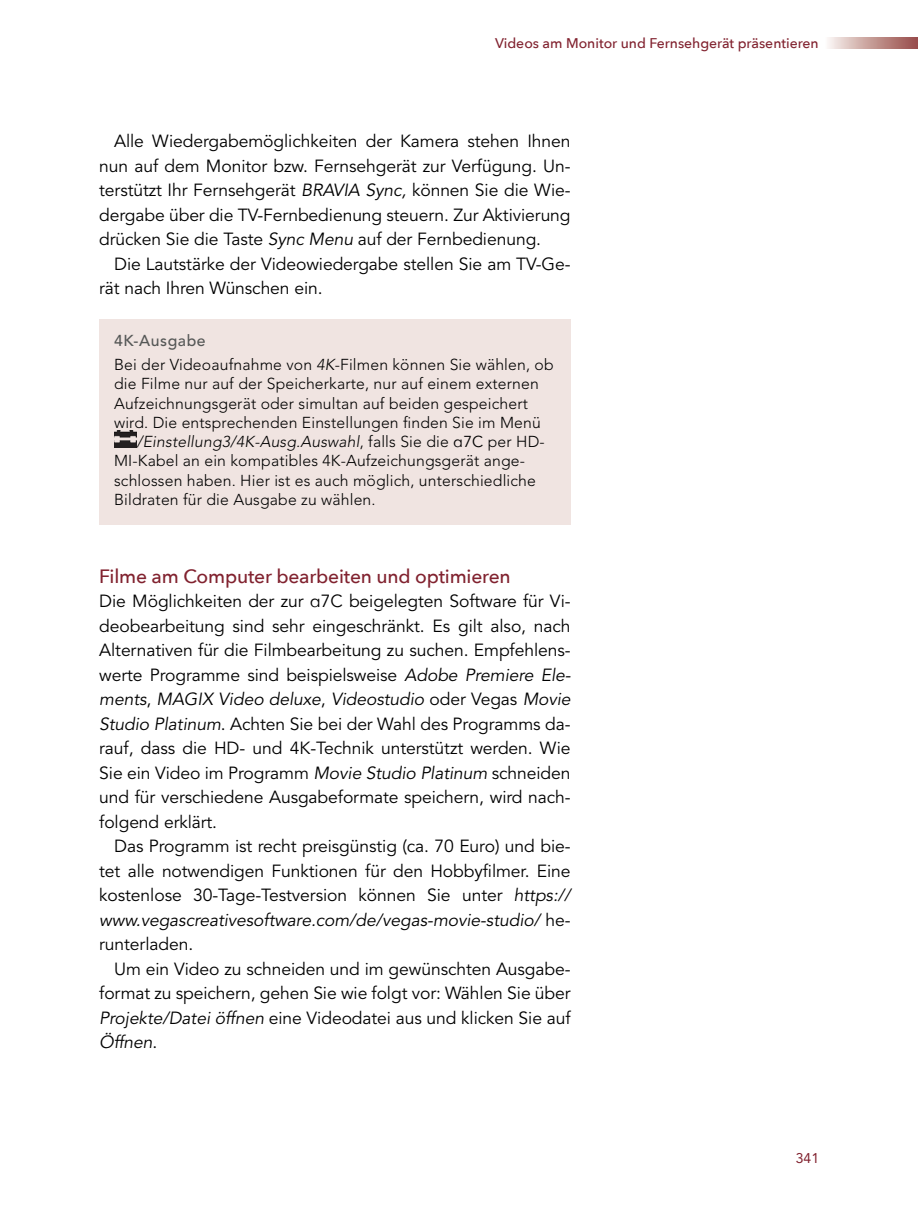
<style>
.page{position:relative;width:918px;height:1216px;background:#fff}
.page>*{position:absolute;margin:0;border:0;box-sizing:border-box;transform-origin:0 0}
.Überschrift_Ebene_2{font:500 19.25px "Avenir Next";letter-spacing:-.01em;color:#81222f}
.Fließtext_mit_Einzug{font:17.5px/24.5px "Avenir LT Pro";letter-spacing:-.005em;color:#000;text-align:justify}
.Fließtext_ohne_Einzu{font:17.5px/24.5px "Avenir LT Pro";letter-spacing:-.005em;color:#000;text-align:justify}
.Tipp_Text_letzter{font:300 15.75px "Avenir LT Pro";letter-spacing:.01em;color:#000}
.Tipp_Text_letzter-2{font:italic 300 15.75px "Avenir LT Pro";letter-spacing:.01em;color:#000}
.Tipp_Überschrift{font:500 15.75px "Avenir LT Pro";letter-spacing:.035em;color:#555756}
.t1{font:500 14px "Avenir Next";color:#81222f}
.t2{font:14px "Avenir LT Pro";color:#81222f}
.s1{font-style:italic}
.s2{font-style:normal}
.s3{font-family:"Avenir Next";font-weight:400;font-style:normal}
.s4{font-weight:400;font-style:normal}
.s5{font-family:"Avenir Next"}
</style>
<div class="page">
<svg style="left:828px;top:37px;width:90px;height:11px"></svg>
<div style="left:99px;top:319px;width:471px;height:31px;background:#f0e4e1"></div>
<div style="left:99px;top:341px;width:471px;height:183px;background:#f0e4e1"></div>
<img style="left:114px;top:430px;width:23px;height:17px">
<p class="t1" style="left:495px;top:31px;width:325px">Videos am Monitor und Fernsehgerät präsentieren</p>
<p class="Fließtext_mit_Einzug" style="left:99px;top:129px;width:473px;text-indent:15px">Alle Wiedergabemöglichkeiten der Kamera stehen Ihnen nun auf dem Monitor bzw. Fernsehgerät zur Verfügung. Un&shy;terstützt Ihr Fernsehgerät <span class="s1">BRAVIA Sync,</span> können Sie die Wie&shy;dergabe über die TV-Fernbedienung steuern. Zur Aktivierung drücken Sie die Taste <span class="s1">Sync Menu</span> auf der Fernbedienung.</p>
<p class="Fließtext_mit_Einzug" style="left:99px;top:252px;width:473px;text-indent:15px">Die Lautstärke der Videowiedergabe stellen Sie am TV-Ge&shy;rät nach Ihren Wünschen ein.</p>
<p class="Tipp_Überschrift" style="left:114px;top:331px;width:93px">4K-Ausgabe</p>
<p class="Tipp_Text_letzter" style="left:114px;top:355px;width:441px">Bei der Videoaufnahme von <span class="s1">4K</span>-Filmen können Sie wählen, ob</p>
<p class="Tipp_Text_letzter" style="left:114px;top:374px;width:426px">die Filme nur auf der Speicherkarte, nur auf einem externen</p>
<p class="Tipp_Text_letzter" style="left:114px;top:394px;width:415px">Aufzeichnungsgerät oder simultan auf beiden gespeichert</p>
<p class="Tipp_Text_letzter" style="left:114px;top:413px;width:428px">wird. Die entsprechenden Einstellungen finden Sie im Menü</p>
<p class="Tipp_Text_letzter-2" style="left:137px;top:432px;width:409px">/Einstellung3/4K-Ausg.Auswahl<span class="s2">, falls Sie die</span> <span class="s3">α</span><span class="s4">7C</span> <span class="s2">per HD-</span></p>
<p class="Tipp_Text_letzter" style="left:114px;top:451px;width:412px">MI-Kabel an ein kompatibles 4K-Aufzeichungsgerät ange-</p>
<p class="Tipp_Text_letzter" style="left:114px;top:471px;width:423px">schlossen haben. Hier ist es auch möglich, unterschiedliche</p>
<p class="Tipp_Text_letzter" style="left:114px;top:490px;width:263px">Bildraten für die Ausgabe zu wählen.</p>
<p class="Überschrift_Ebene_2" style="left:99px;top:559px;width:413px">Filme am Computer bearbeiten und optimieren</p>
<p class="Fließtext_ohne_Einzu" style="left:99px;top:589px;width:473px">Die Möglichkeiten der zur <span class="s5">α</span>7C beigelegten Software für Vi&shy;deobearbeitung sind sehr eingeschränkt. Es gilt also, nach Alternativen für die Filmbearbeitung zu suchen. Empfehlens&shy;werte Programme sind beispielsweise <span class="s1">Adobe Premiere Ele&shy;ments</span>, <span class="s1">MAGIX Video deluxe</span>, <span class="s1">Videostudio</span> oder Vegas <span class="s1">Movie Studio Platinum</span>. Achten Sie bei der Wahl des Programms da&shy;rauf, dass die HD- und 4K-Technik unterstützt werden. Wie Sie ein Video im Programm <span class="s1">Movie Studio Platinum</span> schneiden und für verschiedene Ausgabeformate speichern, wird nach&shy;folgend erklärt.</p>
<p class="Fließtext_mit_Einzug" style="left:99px;top:834px;width:473px;text-indent:15px">Das Programm ist recht preisgünstig (ca. 70 Euro) und bie&shy;tet alle notwendigen Funktionen für den Hobbyfilmer. Eine kostenlose 30-Tage-Testversion können Sie unter <span class="s1">https:// www.vegascreativesoftware.com/de/vegas-movie-studio/</span> he&shy;runterladen.</p>
<p class="Fließtext_mit_Einzug" style="left:99px;top:956px;width:473px;text-indent:15px">Um ein Video zu schneiden und im gewünschten Ausgabe&shy;format zu speichern, gehen Sie wie folgt vor: Wählen Sie über <span class="s1">Projekte/Datei öffnen</span> eine Videodatei aus und klicken Sie auf <span class="s1">Öffnen</span>.</p>
<p class="t2" style="left:796px;top:1149px;width:25px">341</p>
</div>
